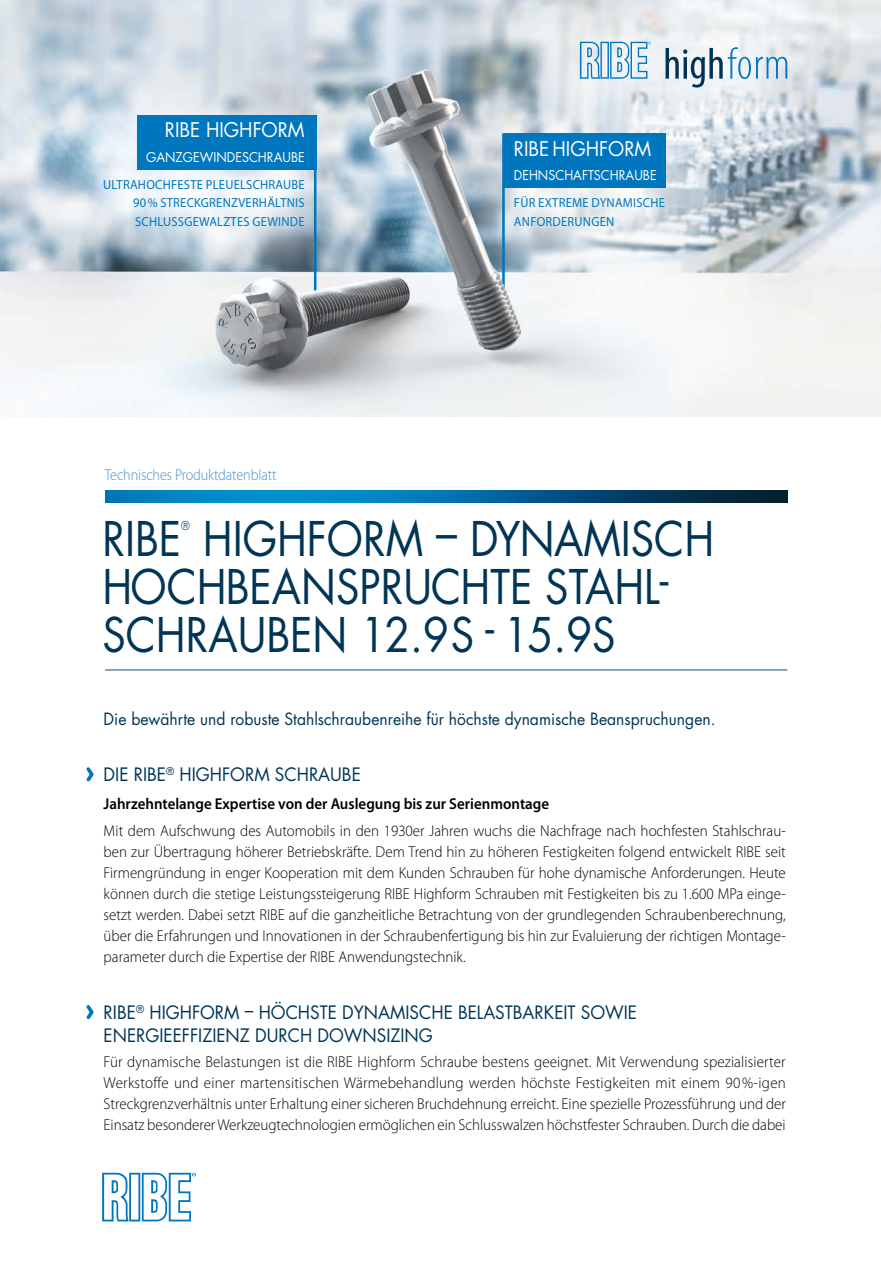
<style>
.page{position:relative;width:881px;height:1263px;background:#fff}
.page>*{position:absolute;margin:0;border:0;box-sizing:border-box;transform-origin:0 0}
.t1{font:46.5px/48px "Futura";color:#003556;scale:.9 1}
.t2{font:19.8px "Futura";color:#fff;scale:.95 1}
.t3{font:18px/23.2px "Futura";color:#003556;scale:.95 1}
.t4{font:16.5px "Futura";color:#003556;scale:.95 1}
.t5{font:300 15.75px/21px "Myriad Pro";color:#000;text-align:justify;scale:.95 1}
.t6{font:600 15.75px "Myriad Pro";color:#000;scale:.95 1}
.t7{font:300 15.75px "Myriad Pro";letter-spacing:-.005em;color:#418ecc;scale:.9 1}
.t8{font:13.2px/18.1px "Myriad Pro";letter-spacing:.02em;color:#0076be;scale:.95 1}
.t9{font:13.2px "Futura";color:#fff;scale:.95 1}
.t10{font:300 12px "Futura";color:#003556;scale:.9 1}
</style>
<div class="page">
<img style="left:0;top:0;width:880px;height:417px">
<svg style="left:177px;top:101px;width:183px;height:183px;background:#b8c5ce"></svg>
<svg style="left:453px;top:108px;width:183px;height:183px"></svg>
<svg style="left:538px;top:104px;width:183px;height:183px"></svg>
<svg style="left:86px;top:767px;width:8px;height:15px"></svg>
<svg style="left:86px;top:1005px;width:8px;height:15px"></svg>
<hr style="left:105px;top:669px;width:682px;height:1px;background:#215476">
<img style="left:105px;top:490px;width:682px;height:13px">
<div style="left:503px;top:133px;width:162px;height:55px;background:#0076be"></div>
<svg style="left:502px;top:133px;width:2px;height:138px"></svg>
<svg style="left:102px;top:1173px;width:94px;height:48px"></svg>
<svg style="left:94px;top:99px;width:183px;height:183px"></svg>
<div style="left:137px;top:115px;width:179px;height:55px;background:#0076be"></div>
<svg style="left:314px;top:170px;width:2px;height:117px"></svg>
<img style="left:480px;top:271px;width:30px;height:29px">
<img style="left:301px;top:287px;width:36px;height:30px">
<svg style="left:523px;top:0;width:284px;height:155px"></svg>
<p class="t2" style="left:165px;top:118px;width:149px">RIBE HIGHFORM</p>
<p class="t9" style="left:146px;top:149px;width:168px">GANZGEWINDESCHRAUBE</p>
<p class="t8" style="left:133px;top:176px;width:182px;text-align:justify;text-indent:-30px">ULTRAHOCHFESTE PLEUELSCHRAUBE 90% STRECKGRENZVERHÄLTNIS SCHLUSSGEWALZTES GEWINDE</p>
<p class="t7" style="left:105px;top:465px;width:192px">Technisches Produktdatenblatt</p>
<p class="t2" style="left:513px;top:136px;width:146px">RIBE HIGHFORM</p>
<p class="t9" style="left:513px;top:167px;width:152px">DEHNSCHAFTSCHRAUBE</p>
<p class="t8" style="left:514px;top:194px;width:160px">FÜR EXTREME DYNAMISCHE<br>ANFORDERUNGEN</p>
<h1 class="t1" style="left:102px;top:515px;width:681px;text-indent:100px">HIGHFORM – DYNAMISCH<br>HOCHBEANSPRUCHTE STAHL-<br>SCHRAUBEN 12.9S - 15.9S</h1>
<h1 class="t1" style="left:102px;top:515px;width:89px">RIBE</h1>
<p class="t10" style="left:181px;top:518px;width:11px">®</p>
<p class="t4" style="left:104px;top:708px;width:645px">Die bewährte und robuste Stahlschraubenreihe für höchste dynamische Beanspruchungen.</p>
<p class="t3" style="left:104px;top:763px;width:272px">DIE RIBE<sup>®</sup> HIGHFORM SCHRAUBE</p>
<p class="t6" style="left:104px;top:793px;width:470px">Jahrzehntelange Expertise von der Auslegung bis zur Serienmontage</p>
<p class="t5" style="left:104px;top:820px;width:719px">Mit dem Aufschwung des Automobils in den 1930er Jahren wuchs die Nachfrage nach hochfesten Stahlschrau&shy;ben zur Übertragung höherer Betriebskräfte. Dem Trend hin zu höheren Festigkeiten folgend entwickelt RIBE seit Firmengründung in enger Kooperation mit dem Kunden Schrauben für hohe dynamische Anforderungen. Heute können durch die stetige Leistungssteigerung RIBE Highform Schrauben mit Festigkeiten bis zu 1.600 MPa einge&shy;setzt werden. Dabei setzt RIBE auf die ganzheitliche Betrachtung von der grundlegenden Schraubenberechnung, über die Erfahrungen und Innovationen in der Schraubenfertigung bis hin zur Evaluierung der richtigen Montage&shy;parameter durch die Expertise der RIBE Anwendungstechnik.</p>
<p class="t3" style="left:104px;top:1001px;width:563px">RIBE<sup>®</sup> HIGHFORM – HÖCHSTE DYNAMISCHE BELASTBARKEIT SOWIE<br>ENERGIEEFFIZIENZ DURCH DOWNSIZING</p>
<p class="t5" style="left:104px;top:1051px;width:719px">Für dynamische Belastungen ist die RIBE Highform Schraube bestens geeignet. Mit Verwendung spezialisierter Werkstoffe und einer martensitischen Wärmebehandlung werden höchste Festigkeiten mit einem 90%-igen Streckgrenzverhältnis unter Erhaltung einer sicheren Bruchdehnung erreicht. Eine spezielle Prozessführung und der Einsatz besonderer Werkzeugtechnologien ermöglichen ein Schlusswalzen höchstfester Schrauben. Durch die dabei</p>
</div>
